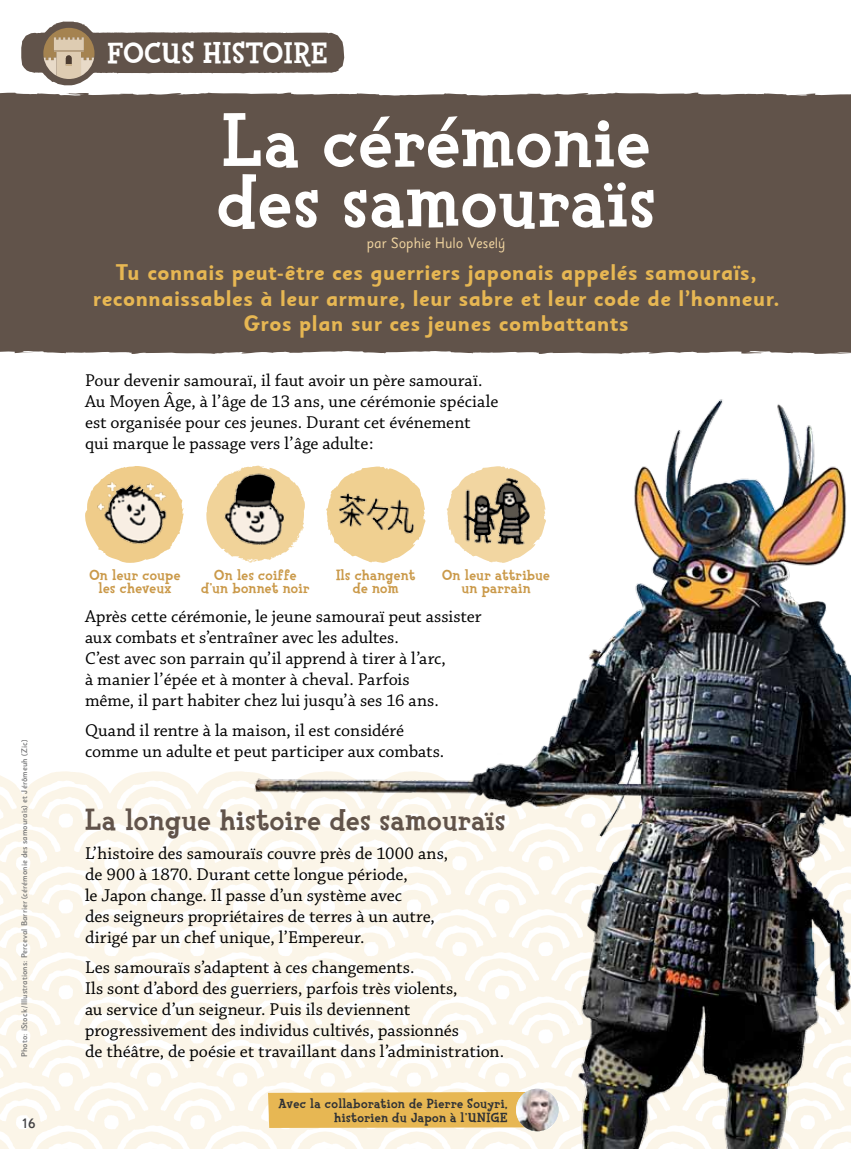
<style>
.page{position:relative;width:851px;height:1149px;background:#fff}
.page>*{position:absolute;margin:0;border:0;box-sizing:border-box;transform-origin:0 0}
.t1{font:800 75px/60px "Fink";letter-spacing:.015em;color:#fff}
.t2{font:800 30px "Fink";letter-spacing:.015em;color:#61534a}
.t3{font:800 30px "Fink";letter-spacing:.01em;color:#fff}
.t4{font:700 22.5px/25.5px "Sassoon Sans";letter-spacing:-.005em;color:#e7b753;text-align:center}
.t5{font:18px/21px "Chaparral Pro";color:#000}
.t6{font:800 15px/13.5px "Fink";letter-spacing:.02em;color:#ca9949;text-align:center}
.t7{font:15px "Sassoon Sans";letter-spacing:-.005em;color:#f2d6a1}
.t8{font:800 13.5px/13.5px "Fink";letter-spacing:.03em;color:#303235;text-align:right}
.t9{font:500 13.5px "Sassoon Sans";color:#414042}
.t10{font:500 8.25px "Sassoon Sans";letter-spacing:.01em;color:#58595b}
</style>
<div class="page">
<img style="left:249px;top:399px;width:601px;height:372px">
<div style="left:0;top:92px;width:850px;height:262px;background:#61534a"></div>
<svg style="left:231px;top:465px;width:74px;height:97px"></svg>
<img style="left:206px;top:467px;width:39px;height:89px">
<svg style="left:446px;top:466px;width:100px;height:96px"></svg>
<img style="left:446px;top:466px;width:50px;height:78px">
<svg style="left:326px;top:466px;width:99px;height:96px"></svg>
<img style="left:326px;top:466px;width:49px;height:78px">
<svg style="left:85px;top:500px;width:99px;height:26px"></svg>
<img style="left:87px;top:466px;width:95px;height:96px">
<svg style="left:21px;top:21px;width:323px;height:64px"></svg>
<svg style="left:0;top:771px;width:850px;height:378px"></svg>
<img style="left:516px;top:1088px;width:42px;height:42px;border-radius:21px">
<p class="t10" style="left:19px;top:1056px;width:318px;rotate:-90deg">Photo : iStock/Illustrations : Perceval Barrier (cérémonie des samouraïs) et Jérômeuh (Zic)</p>
<p class="t9" style="left:21px;top:1114px;width:16px">16</p>
<h2 class="t3" style="left:107px;top:34px;width:156px">FOCUS HISTOIRE</h2>
<h1 class="t1" style="left:217px;top:114px;width:439px">La cérémonie des samouraïs</h1>
<p class="t7" style="left:366px;top:234px;width:140px">par Sophie Hulo Veselý</p>
<p class="t4" style="left:93px;top:260px;width:688px">Tu connais peut-être ces guerriers japonais appelés samouraïs, reconnaissables à leur armure, leur sabre et leur code de l’honneur.<br>Gros plan sur ces jeunes combattants</p>
<p class="t5" style="left:85px;top:371px;width:415px">Pour devenir samouraï, il faut avoir un père samouraï.<br>Au Moyen Âge, à l’âge de 13 ans, une cérémonie spéciale est organisée pour ces jeunes. Durant cet événement qui marque le passage vers l’âge adulte:</p>
<p class="t6" style="left:89px;top:568px;width:93px">On leur coupe les cheveux</p>
<p class="t6" style="left:201px;top:568px;width:110px">On les coiffe d’un bonnet noir</p>
<p class="t6" style="left:336px;top:568px;width:81px">Ils changent de nom</p>
<p class="t6" style="left:442px;top:568px;width:109px">On leur attribue un parrain</p>
<p class="t5" style="left:85px;top:606px;width:398px">Après cette cérémonie, le jeune samouraï peut assister aux combats et s’entraîner avec les adultes.<br>C’est avec son parrain qu’il apprend à tirer à l’arc,<br>à manier l’épée et à monter à cheval. Parfois<br>même, il part habiter chez lui jusqu’à ses 16 ans.</p>
<p class="t5" style="left:85px;top:720px;width:360px">Quand il rentre à la maison, il est considéré comme un adulte et peut participer aux combats.</p>
<h2 class="t2" style="left:85px;top:801px;width:421px">La longue histoire des samouraïs</h2>
<p class="t5" style="left:85px;top:843px;width:364px">L’histoire des samouraïs couvre près de 1000 ans, de 900 à 1870. Durant cette longue période,<br>le Japon change. Il passe d’un système avec<br>des seigneurs propriétaires de terres à un autre, dirigé par un chef unique, l’Empereur.</p>
<p class="t5" style="left:85px;top:957px;width:420px">Les samouraïs s’adaptent à ces changements.<br>Ils sont d’abord des guerriers, parfois très violents,<br>au service d’un seigneur. Puis ils deviennent progressivement des individus cultivés, passionnés<br>de théâtre, de poésie et travaillant dans l’administration.</p>
<p class="t8" style="left:278px;top:1096px;width:230px">Avec la collaboration de Pierre Souyri, historien du Japon à l’UNIGE</p>
</div>
